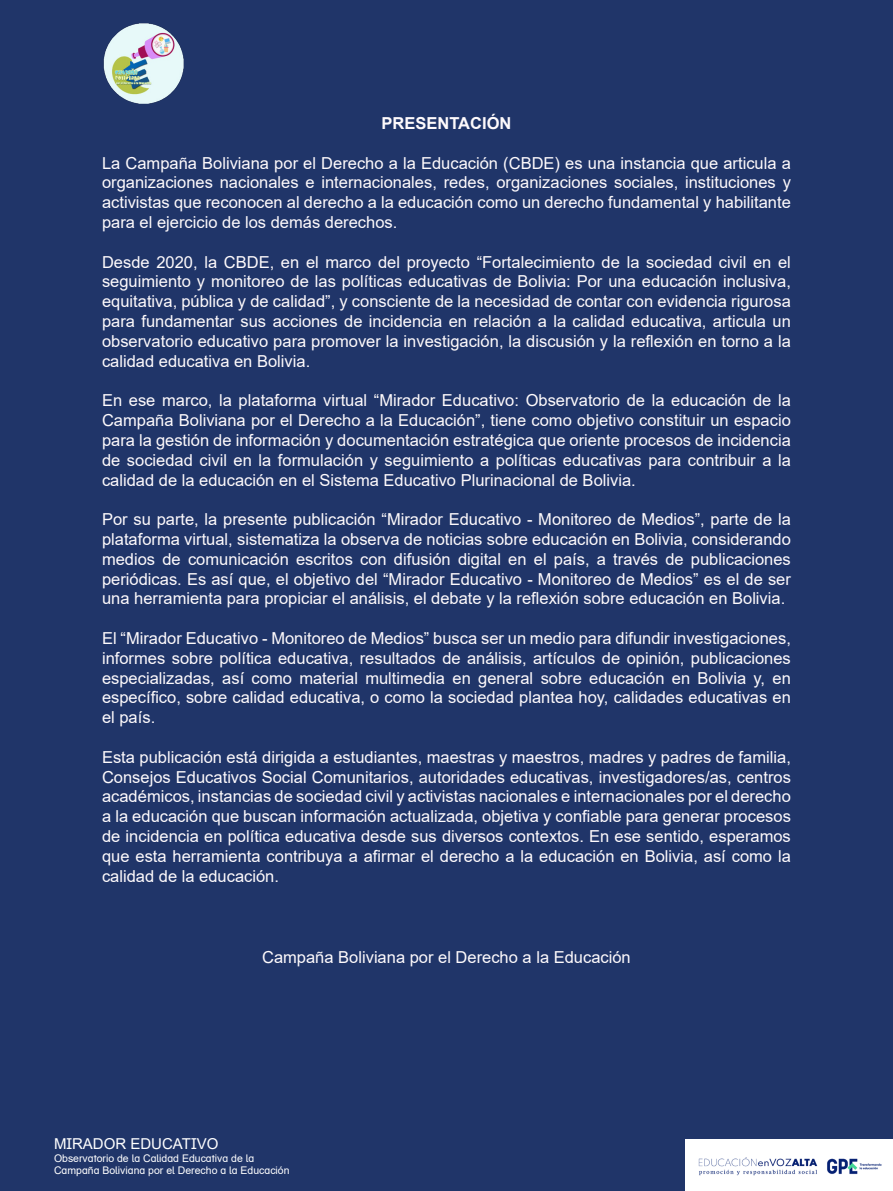
<style>
.page{position:relative;width:893px;height:1191px;background:#203569}
.page>*{position:absolute;margin:0;border:0;box-sizing:border-box;transform-origin:0 0}
.t1{font:16.5px/19.8px "Arial";color:#fefafc;text-align:justify}
.t2{font:700 16.5px "Arial";color:#fefafc}
.t3{font:15px "Arial";color:#fff}
.t4{font:10.5px "Arial";color:#fff}
</style>
<div class="page">
<img style="left:103px;top:23px;width:81px;height:81px">
<img style="left:686px;top:1139px;width:207px;height:52px">
<p class="t2" style="left:382px;top:112px;width:131px">PRESENTACIÓN</p>
<p class="t1" style="left:102px;top:153px;width:690px">La Campaña Boliviana por el Derecho a la Educación (CBDE) es una instancia que articula a organizaciones nacionales e internacionales, redes, organizaciones sociales, instituciones y activistas que reconocen al derecho a la educación como un derecho fundamental y habilitante para el ejercicio de los demás derechos.</p>
<p class="t1" style="left:102px;top:252px;width:690px">Desde 2020, la CBDE, en el marco del proyecto “Fortalecimiento de la sociedad civil en el seguimiento y monitoreo de las políticas educativas de Bolivia: Por una educación inclusiva, equitativa, pública y de calidad”, y consciente de la necesidad de contar con evidencia rigurosa para fundamentar sus acciones de incidencia en relación a la calidad educativa, articula un observatorio educativo para promover la investigación, la discusión y la reflexión en torno a la calidad educativa en Bolivia.</p>
<p class="t1" style="left:102px;top:390px;width:690px">En ese marco, la plataforma virtual “Mirador Educativo: Observatorio de la educación de la Campaña Boliviana por el Derecho a la Educación”, tiene como objetivo constituir un espacio para la gestión de información y documentación estratégica que oriente procesos de incidencia de sociedad civil en la formulación y seguimiento a políticas educativas para contribuir a la calidad de la educación en el Sistema Educativo Plurinacional de Bolivia.</p>
<p class="t1" style="left:102px;top:509px;width:690px">Por su parte, la presente publicación “Mirador Educativo - Monitoreo de Medios”, parte de la plataforma virtual, sistematiza la observa de noticias sobre educación en Bolivia, considerando medios de comunicación escritos con difusión digital en el país, a través de publicaciones periódicas. Es así que, el objetivo del “Mirador Educativo - Monitoreo de Medios” es el de ser una herramienta para propiciar el análisis, el debate y la reflexión sobre educación en Bolivia.</p>
<p class="t1" style="left:102px;top:628px;width:690px">El “Mirador Educativo - Monitoreo de Medios” busca ser un medio para difundir investigaciones, informes sobre política educativa, resultados de análisis, artículos de opinión, publicaciones especializadas, así como material multimedia en general sobre educación en Bolivia y, en específico, sobre calidad educativa, o como la sociedad plantea hoy, calidades educativas en el país.</p>
<p class="t1" style="left:102px;top:747px;width:690px">Esta publicación está dirigida a estudiantes, maestras y maestros, madres y padres de familia, Consejos Educativos Social Comunitarios, autoridades educativas, investigadores/as, centros académicos, instancias de sociedad civil y activistas nacionales e internacionales por el derecho a la educación que buscan información actualizada, objetiva y confiable para generar procesos de incidencia en política educativa desde sus diversos contextos. En ese sentido, esperamos que esta herramienta contribuya a afirmar el derecho a la educación en Bolivia, así como la calidad de la educación.</p>
<p class="t1" style="left:262px;top:947px;width:370px">Campaña Boliviana por el Derecho a la Educación</p>
<p class="t3" style="left:54px;top:1133px;width:166px">MIRADOR EDUCATIVO</p>
<p class="t4" style="left:54px;top:1150px;width:202px">Observatorio de la Calidad Educativa de la</p>
<p class="t4" style="left:54px;top:1163px;width:237px">Campaña Boliviana por el Derecho a la Educación</p>
</div>
